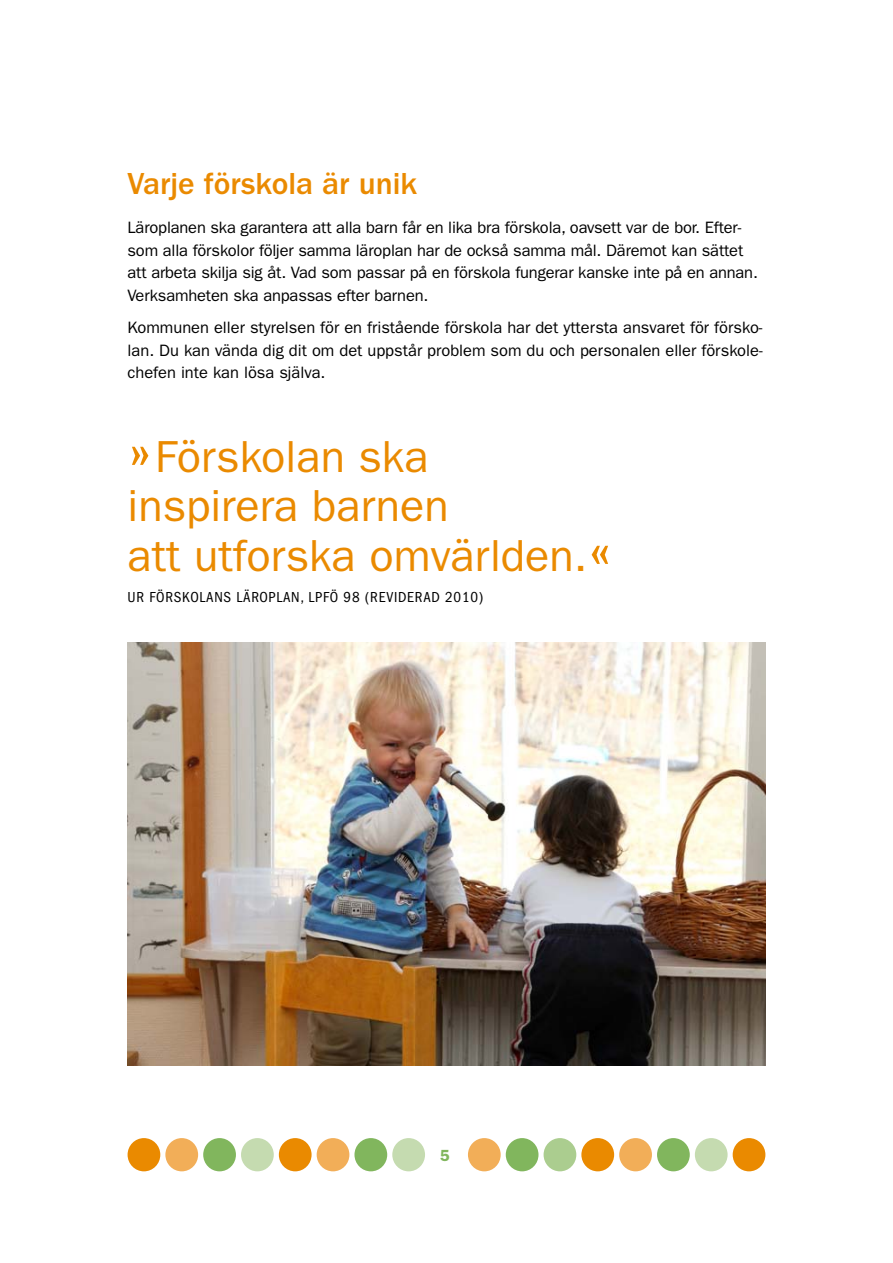
<style>
.page{position:relative;width:893px;height:1263px;background:#fff}
.page>*{position:absolute;margin:0;border:0;box-sizing:border-box;transform-origin:0 0}
.t1{font:45px/49.5px "Franklin Gothic LT";color:#ea8a00}
.t2{font:500 31.5px "Franklin Gothic LT";color:#ea8a00}
.t3{font:16.5px/22.5px "Franklin Gothic LT";letter-spacing:-.01em;color:#000}
.t4{font:600 16.2px "Franklin Gothic LT";color:#81b65d}
.t5{font:condensed 15px "Franklin Gothic LT";letter-spacing:.05em;color:#000}
.s1{font-size:63px}
</style>
<div class="page">
<div style="left:128px;top:1138px;width:32px;height:33px;background:#ea8a00;border-radius:50%"></div>
<div style="left:203px;top:1138px;width:33px;height:33px;background:#81b65d;border-radius:50%"></div>
<div style="left:165px;top:1138px;width:33px;height:33px;background:#f2ae58;border-radius:50%"></div>
<div style="left:241px;top:1138px;width:33px;height:33px;background:#c5dbb0;border-radius:50%"></div>
<div style="left:279px;top:1138px;width:33px;height:33px;background:#ea8a00;border-radius:50%"></div>
<div style="left:506px;top:1138px;width:32px;height:33px;background:#81b65d;border-radius:50%"></div>
<div style="left:695px;top:1138px;width:33px;height:33px;background:#c5dbb0;border-radius:50%"></div>
<div style="left:317px;top:1138px;width:32px;height:33px;background:#f2ae58;border-radius:50%"></div>
<div style="left:544px;top:1138px;width:32px;height:33px;background:#abcd8f;border-radius:50%"></div>
<div style="left:733px;top:1138px;width:32px;height:33px;background:#ea8a00;border-radius:50%"></div>
<div style="left:354px;top:1138px;width:33px;height:33px;background:#81b65d;border-radius:50%"></div>
<div style="left:581px;top:1138px;width:33px;height:33px;background:#ea8a00;border-radius:50%"></div>
<div style="left:619px;top:1138px;width:33px;height:33px;background:#f2ae58;border-radius:50%"></div>
<div style="left:392px;top:1138px;width:33px;height:33px;background:#c5dbb0;border-radius:50%"></div>
<div style="left:468px;top:1138px;width:33px;height:33px;background:#f2ae58;border-radius:50%"></div>
<div style="left:657px;top:1138px;width:33px;height:33px;background:#81b65d;border-radius:50%"></div>
<img style="left:128px;top:643px;width:637px;height:422px">
<h2 class="t2" style="left:128px;top:166px;width:291px">Varje förskola är unik</h2>
<p class="t3" style="left:128px;top:216px;width:632px">Läroplanen ska garantera att alla barn får en lika bra förskola, oavsett var de bor. Efter&shy;som alla förskolor följer samma läroplan har de också samma mål. Däremot kan sättet att arbeta skilja sig åt. Vad som passar på en förskola fungerar kanske inte på en annan.<br>Verksamheten ska anpassas efter barnen.</p>
<p class="t3" style="left:128px;top:317px;width:637px;text-align:justify">Kommunen eller styrelsen för en fristående förskola har det yttersta ansvaret för försko&shy;lan. Du kan vända dig dit om det uppstår problem som du och personalen eller förskole&shy;chefen inte kan lösa själva.</p>
<h1 class="t1" style="left:128px;top:432px;width:486px"><span class="s1">»</span>Förskolan ska<br>inspirera barnen<br>att utforska omvärlden.<span class="s1">«</span></h1>
<p class="t5" style="left:128px;top:588px;width:357px">UR FÖRSKOLANS LÄROPLAN, LPFÖ 98 (REVIDERAD 2010)</p>
<p class="t4" style="left:440px;top:1146px;width:11px">5</p>
</div>
